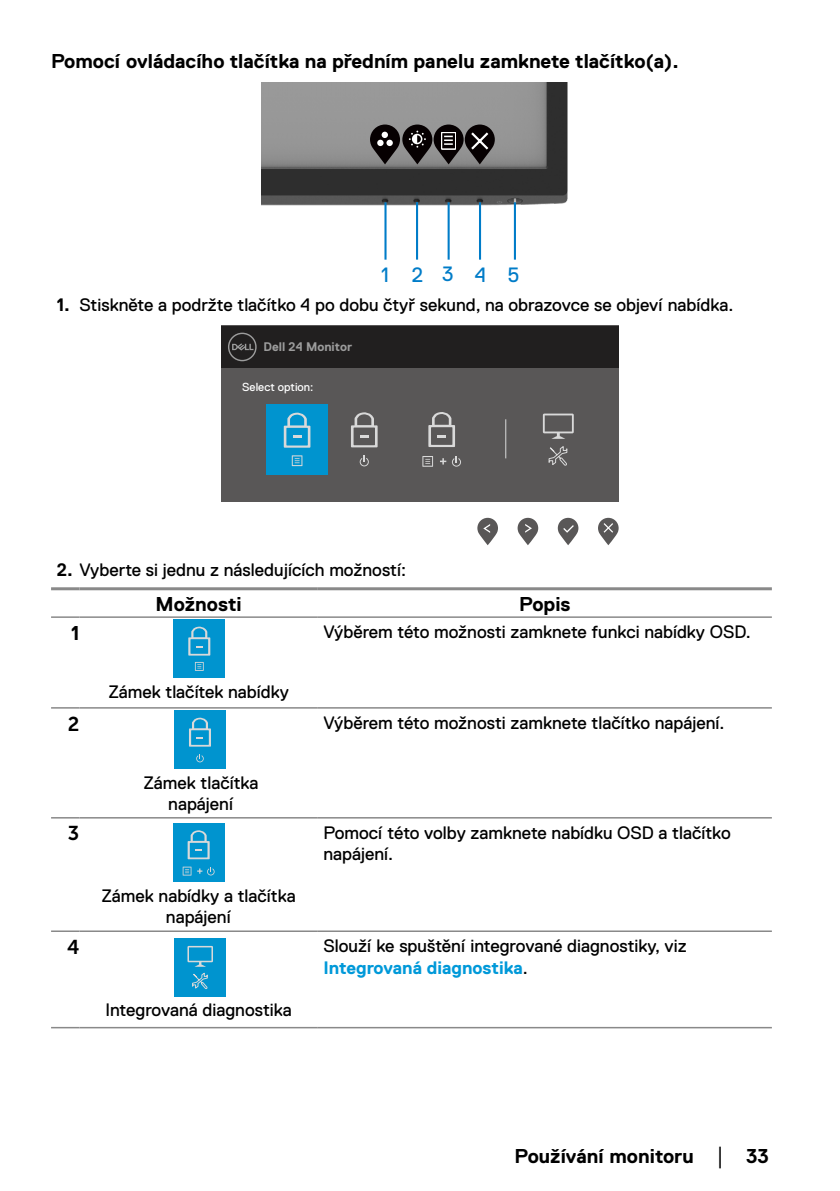
<style>
.page{position:relative;width:840px;height:1191px;background:#fff}
.page>*{position:absolute;margin:0;border:0;box-sizing:border-box;transform-origin:0 0}
.t1{font:20.6px "Dell Replica";letter-spacing:1.025em;color:#007cc8}
.t2{font:700 20px "Dell Replica";color:#000}
.t3{font:20px "Museo Sans For Dell 700";color:#000}
.t4{font:18px/21.6px "Dell Replica";color:#000;text-align:center}
.t5{font:700 12.4px "Dell Replica";color:#9c9c9c}
.t6{font:11.6px "Dell Replica";color:#fff}
.s1{font-weight:700}
.s2{font-weight:700;color:#0099d9}
.s3{font-family:"Times New Roman";font-weight:400;font-size:18px}
</style>
<div class="page">
<img style="left:261px;top:83px;width:307px;height:129px">
<hr style="left:384px;top:202px;width:2px;height:58px;background:#007cc8">
<hr style="left:416px;top:202px;width:2px;height:58px;background:#007cc8">
<hr style="left:447px;top:202px;width:2px;height:58px;background:#007cc8">
<hr style="left:478px;top:202px;width:3px;height:58px;background:#007cc8">
<hr style="left:513px;top:202px;width:2px;height:58px;background:#007cc8">
<svg style="left:370px;top:124px;width:124px;height:40px;background:#4b4748"></svg>
<div style="left:221px;top:325px;width:397px;height:176px;background:#595757"></div>
<div style="left:221px;top:326px;width:397px;height:42px;background:#211f1f"></div>
<svg style="left:228px;top:333px;width:28px;height:28px"></svg>
<svg style="left:517px;top:518px;width:21px;height:27px"></svg>
<svg style="left:477px;top:518px;width:20px;height:27px"></svg>
<svg style="left:598px;top:518px;width:20px;height:27px"></svg>
<svg style="left:557px;top:518px;width:21px;height:27px"></svg>
<hr style="left:505px;top:419px;width:1px;height:39px;background:#d9d9d9">
<div style="left:266px;top:404px;width:62px;height:71px;background:#0094cf"></div>
<svg style="left:291px;top:455px;width:11px;height:11px"></svg>
<svg style="left:283px;top:412px;width:27px;height:36px"></svg>
<svg style="left:351px;top:412px;width:26px;height:35px"></svg>
<svg style="left:359px;top:456px;width:10px;height:10px"></svg>
<svg style="left:428px;top:412px;width:27px;height:35px"></svg>
<svg style="left:422px;top:456px;width:11px;height:11px"></svg>
<svg style="left:440px;top:456px;width:21px;height:11px"></svg>
<svg style="left:542px;top:413px;width:31px;height:26px"></svg>
<svg style="left:548px;top:446px;width:19px;height:20px"></svg>
<hr style="left:51px;top:616px;width:28px;height:2px;background:#898989">
<hr style="left:79px;top:616px;width:238px;height:2px;background:#898989">
<hr style="left:317px;top:616px;width:454px;height:2px;background:#898989">
<svg style="left:51px;top:707px;width:28px;height:1px"></svg>
<hr style="left:79px;top:707px;width:238px;height:1px;background:#898989">
<hr style="left:317px;top:707px;width:454px;height:1px;background:#898989">
<svg style="left:51px;top:817px;width:28px;height:1px"></svg>
<hr style="left:79px;top:817px;width:238px;height:1px;background:#898989">
<hr style="left:317px;top:817px;width:454px;height:1px;background:#898989">
<svg style="left:51px;top:1027px;width:28px;height:1px"></svg>
<hr style="left:79px;top:1027px;width:238px;height:1px;background:#898989">
<hr style="left:317px;top:1027px;width:454px;height:1px;background:#898989">
<hr style="left:51px;top:587px;width:28px;height:3px;background:#898989">
<hr style="left:79px;top:587px;width:238px;height:3px;background:#898989">
<hr style="left:317px;top:587px;width:454px;height:3px;background:#898989">
<hr style="left:51px;top:930px;width:28px;height:2px;background:#898989">
<hr style="left:79px;top:930px;width:238px;height:2px;background:#898989">
<hr style="left:317px;top:930px;width:454px;height:2px;background:#898989">
<div style="left:174px;top:619px;width:51px;height:59px;background:#0094cf"></div>
<svg style="left:195px;top:662px;width:9px;height:9px"></svg>
<svg style="left:188px;top:626px;width:22px;height:29px"></svg>
<div style="left:174px;top:710px;width:51px;height:59px;background:#0094cf"></div>
<svg style="left:189px;top:717px;width:22px;height:29px"></svg>
<svg style="left:196px;top:754px;width:8px;height:8px"></svg>
<div style="left:173px;top:823px;width:51px;height:58px;background:#0094cf"></div>
<svg style="left:187px;top:830px;width:22px;height:29px"></svg>
<svg style="left:182px;top:866px;width:9px;height:9px"></svg>
<svg style="left:197px;top:867px;width:17px;height:8px"></svg>
<div style="left:175px;top:938px;width:51px;height:58px;background:#0094cf"></div>
<svg style="left:187px;top:946px;width:26px;height:43px"></svg>
<p class="t2" style="left:51px;top:50px;width:629px">Pomocí ovládacího tlačítka na předním panelu zamknete tlačítko(a).</p>
<p class="t1" style="left:381px;top:263px;width:140px">12345</p>
<p class="t4" style="left:57px;top:294px;width:677px"><span class="s1">1.</span> Stiskněte a podržte tlačítko 4 po dobu čtyř sekund, na obrazovce se objeví nabídka.</p>
<p class="t5" style="left:263px;top:340px;width:90px">Dell 24 Monitor</p>
<p class="t6" style="left:242px;top:380px;width:73px">Select option:</p>
<p class="t4" style="left:57px;top:559px;width:351px"><span class="s1">2.</span> Vyberte si jednu z následujících možností:</p>
<p class="t2" style="left:155px;top:593px;width:87px">Možnosti</p>
<p class="t2" style="left:519px;top:593px;width:53px">Popis</p>
<p class="t2" style="left:71px;top:622px;width:10px">1</p>
<p class="t4" style="left:323px;top:621px;width:428px">Výběrem této možnosti zamknete funkci nabídky OSD.</p>
<p class="t4" style="left:108px;top:680px;width:182px">Zámek tlačítek nabídky</p>
<p class="t3" style="left:68px;top:712px;width:13px">2</p>
<p class="t4" style="left:323px;top:712px;width:402px">Výběrem této možnosti zamknete tlačítko napájení.</p>
<p class="t4" style="left:143px;top:771px;width:117px">Zámek tlačítka napájení</p>
<p class="t3" style="left:68px;top:822px;width:13px">3</p>
<p class="t4" style="left:323px;top:822px;width:408px;text-align:left">Pomocí této volby zamknete nabídku OSD a tlačítko napájení.</p>
<p class="t4" style="left:101px;top:885px;width:196px">Zámek nabídky a tlačítka napájení</p>
<p class="t3" style="left:67px;top:936px;width:14px">4</p>
<p class="t4" style="left:323px;top:935px;width:364px;text-align:left">Slouží ke spuštění integrované diagnostiky, viz<br><span class="s2">Integrovaná diagnostika</span>.</p>
<p class="t4" style="left:105px;top:998px;width:188px">Integrovaná diagnostika</p>
<p class="t2" style="left:514px;top:1144px;width:256px">Používání monitoru <span class="s3">│</span> 33</p>
</div>
